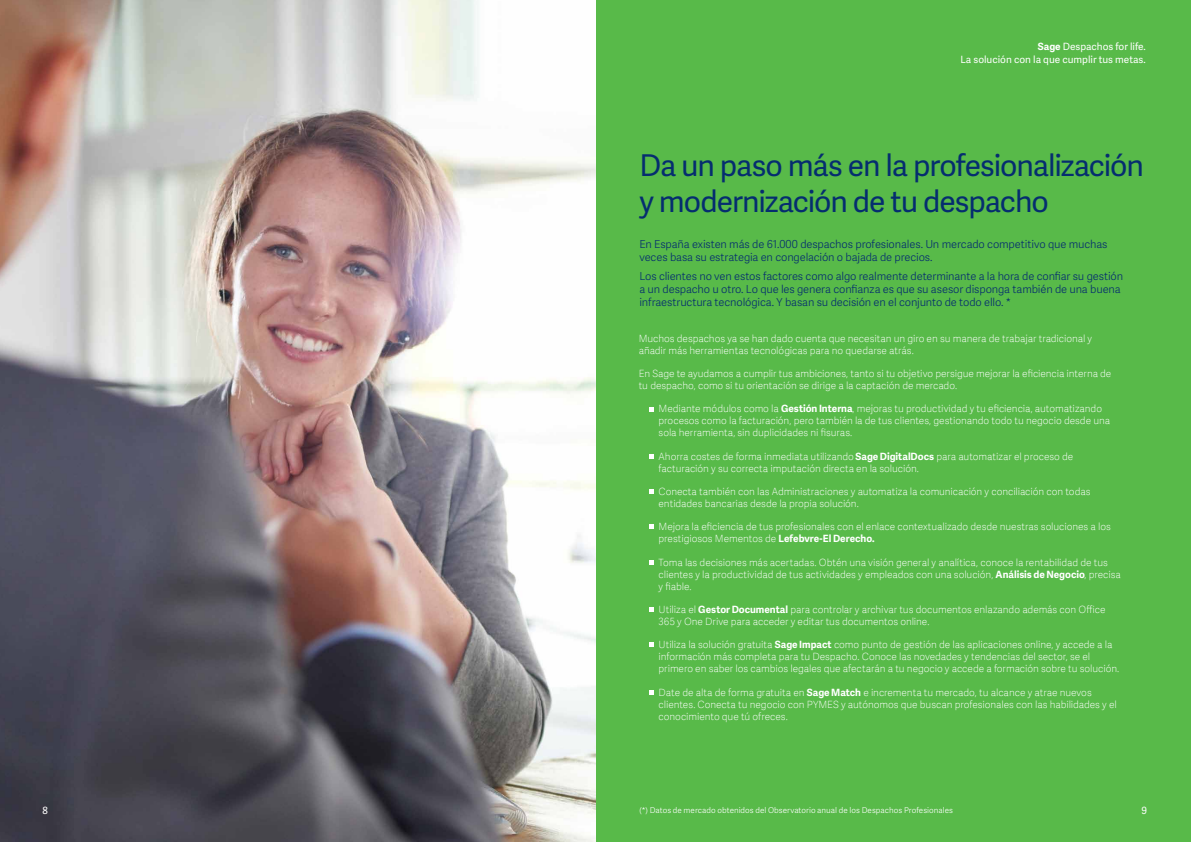
<style>
.page{position:relative;width:1191px;height:842px;background:#fff}
.page>*{position:absolute;margin:0;border:0;box-sizing:border-box;transform-origin:0 0}
.t1{font:30px/36px "Adelle Sans SAGE";letter-spacing:-.035em;color:#052d6f}
.t2{font:11px/13.2px "Adelle Sans SAGE Lt";letter-spacing:-.01em;color:#052d6f}
.t3{font:10px/12px "Adelle Sans SAGE Th";letter-spacing:-.005em;color:#fff}
.t4{font:10px/13.4px "Adelle Sans SAGE";color:#fff;text-align:right}
.t5{font:8px "Adelle Sans SAGE Lt";letter-spacing:.005em;color:#fff}
.s1{font-weight:700}
.s2{font-family:"Adelle Sans SAGE";font-weight:700}
</style>
<div class="page">
<div style="left:595px;top:0;width:596px;height:842px;background:#58ba49"></div>
<img style="left:0;top:0;width:595px;height:842px">
<svg style="left:649px;top:407px;width:5px;height:5px"></svg>
<svg style="left:649px;top:489px;width:5px;height:5px"></svg>
<svg style="left:649px;top:560px;width:5px;height:5px"></svg>
<svg style="left:649px;top:524px;width:5px;height:5px"></svg>
<svg style="left:649px;top:607px;width:5px;height:5px"></svg>
<svg style="left:649px;top:690px;width:5px;height:5px"></svg>
<svg style="left:649px;top:642px;width:5px;height:5px"></svg>
<svg style="left:649px;top:454px;width:5px;height:5px"></svg>
<p class="t4" style="left:960px;top:39px;width:187px"><span class="s1">Sage</span> Despachos for life.<br>La solución con la que cumplir tus metas.</p>
<h1 class="t1" style="left:639px;top:146px;width:506px">Da un paso más en la profesionalización y modernización de tu despacho</h1>
<p class="t2" style="left:639px;top:237px;width:469px">En España existen más de 61.000 despachos profesionales. Un mercado competitivo que muchas veces basa su estrategia en congelación o bajada de precios.</p>
<p class="t2" style="left:639px;top:269px;width:485px">Los clientes no ven estos factores como algo realmente determinante a la hora de confiar su gestión a un despacho u otro. Lo que les genera confianza es que su asesor disponga también de una buena infraestructura tecnológica. Y basan su decisión en el conjunto de todo ello. *</p>
<p class="t3" style="left:639px;top:332px;width:455px">Muchos despachos ya se han dado cuenta que necesitan un giro en su manera de trabajar tradicional y añadir más herramientas tecnológicas para no quedarse atrás.</p>
<p class="t3" style="left:639px;top:367px;width:474px">En Sage te ayudamos a cumplir tus ambiciones, tanto si tu objetivo persigue mejorar la eficiencia interna de tu despacho, como si tu orientación se dirige a la captación de mercado.</p>
<p class="t3" style="left:658px;top:402px;width:453px">Mediante módulos como la <span class="s2">Gestión Interna</span>, mejoras tu productividad y tu eficiencia, automatizando procesos como la facturación, pero también la de tus clientes, gestionando todo tu negocio desde una sola herramienta, sin duplicidades ni fisuras.</p>
<p class="t3" style="left:658px;top:450px;width:416px">Ahorra costes de forma inmediata utilizando <span class="s2">Sage DigitalDocs</span> para automatizar el proceso de facturación y su correcta imputación directa en la solución.</p>
<p class="t3" style="left:658px;top:485px;width:433px">Conecta también con las Administraciones y automatiza la comunicación y conciliación con todas entidades bancarias desde la propia solución.</p>
<p class="t3" style="left:658px;top:520px;width:454px">Mejora la eficiencia de tus profesionales con el enlace contextualizado desde nuestras soluciones a los prestigiosos Mementos de <span class="s2">Lefebvre-El Derecho.</span></p>
<p class="t3" style="left:658px;top:556px;width:464px">Toma las decisiones más acertadas. Obtén una visión general y analítica, conoce la rentabilidad de tus clientes y la productividad de tus actividades y empleados con una solución, <span class="s2">Análisis de Negocio</span>, precisa y fiable.</p>
<p class="t3" style="left:658px;top:603px;width:448px">Utiliza el <span class="s2">Gestor Documental</span> para controlar y archivar tus documentos enlazando además con Office<br>365 y One Drive para acceder y editar tus documentos online.</p>
<p class="t3" style="left:658px;top:638px;width:462px">Utiliza la solución gratuita <span class="s2">Sage Impact</span> como punto de gestión de las aplicaciones online, y accede a la información más completa para tu Despacho. Conoce las novedades y tendencias del sector, se el primero en saber los cambios legales que afectarán a tu negocio y accede a formación sobre tu solución.</p>
<p class="t3" style="left:658px;top:686px;width:460px">Date de alta de forma gratuita en <span class="s2">Sage Match</span> e incrementa tu mercado, tu alcance y atrae nuevos clientes. Conecta tu negocio con PYMES y autónomos que buscan profesionales con las habilidades y el conocimiento que tú ofreces.</p>
<p class="t5" style="left:639px;top:804px;width:315px">(*) Datos de mercado obtenidos del Observatorio anual de los Despachos Profesionales</p>
<p class="t4" style="left:43px;top:803px;width:7px">8</p>
<p class="t4" style="left:1141px;top:803px;width:7px">9</p>
</div>
